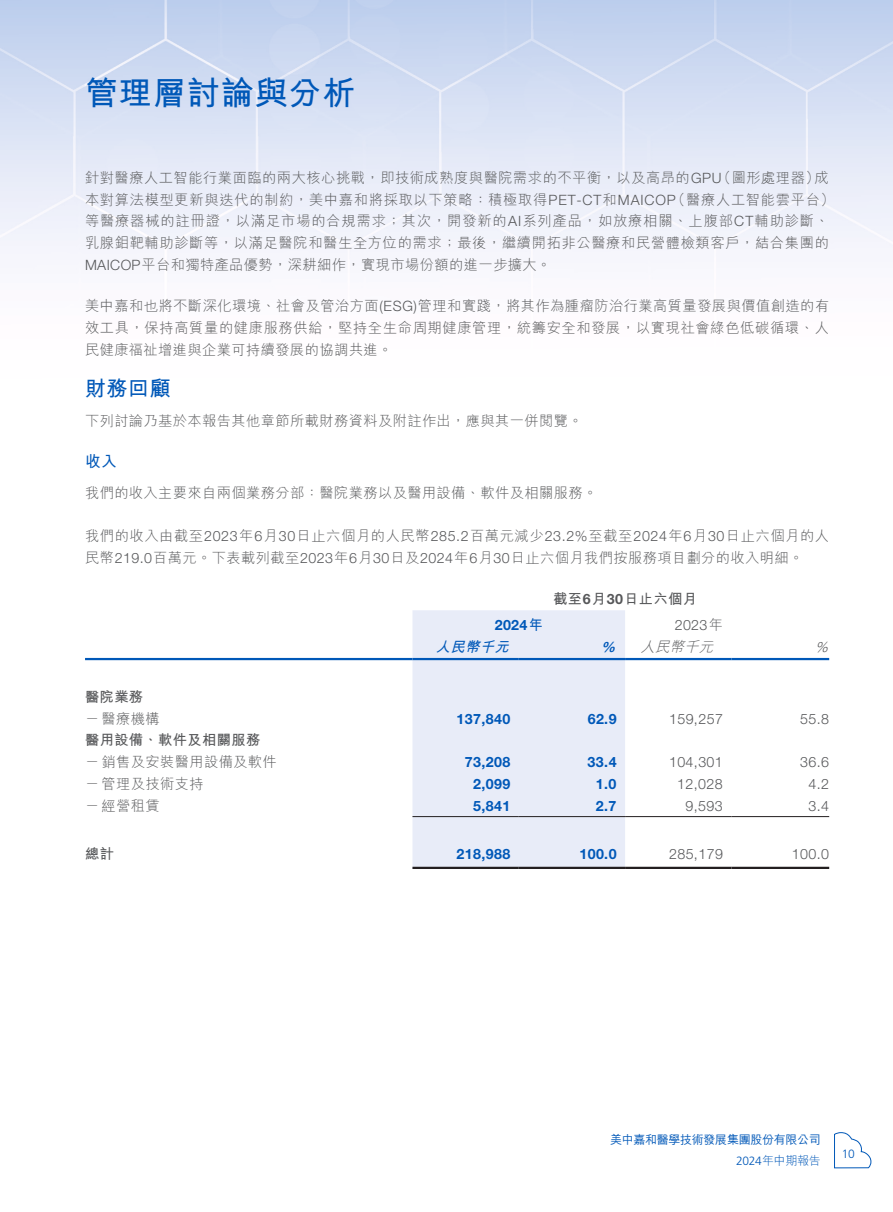
<style>
.page{position:relative;width:893px;height:1212px;background:#fff}
.page>*{position:absolute;margin:0;border:0;box-sizing:border-box;transform-origin:0 0}
.t1{font:700 33px "M Hei HK";letter-spacing:.03em;color:#0058b8}
.t2{font:700 21px "M Hei HK";color:#0058b8}
.t3{font:700 15.75px "M Hei HK";color:#0058b8}
.t4{font:300 14.25px/21.8px "M Hei HK";letter-spacing:.035em;color:#57585a}
.t5{font:300 14.25px "Helvetica Neue LT Std";letter-spacing:.03em;color:#57585a}
.t6{font:700 14.25px "Helvetica Neue LT Std";letter-spacing:.03em;color:#0058b8}
.t7{font:700 14.25px "M Hei HK";letter-spacing:.03em;color:#57585a}
.t8{font:italic 300 14.25px "M Hei HK";color:#57585a}
.t9{font:italic 700 14.25px "M Hei HK";color:#0058b8}
.t10{font:italic 300 14.25px "Helvetica Neue LT Std";color:#57585a}
.t11{font:italic 700 14.25px "Helvetica Neue LT Std";color:#0058b8}
.t12{font:500 12px "M Hei HK";letter-spacing:-.025em;color:#0058b8}
.t13{font:300 12px "M Hei HK";letter-spacing:-.025em;color:#0058b8}
.t14{font:300 12px "Frutiger LT Std";color:#0058b8}
.s1{font-family:"Helvetica Neue LT Std"}
.s2{font-family:"M Hei HK"}
.s3{font-family:"Frutiger LT Std"}
</style>
<div class="page">
<img style="left:0;top:0;width:893px;height:1169px">
<svg style="left:834px;top:1132px;width:38px;height:36px"></svg>
<div style="left:412px;top:610px;width:213px;height:257px;background:#e8ecf8"></div>
<hr style="left:85px;top:658px;width:327px;height:2px;background:#0058b8">
<hr style="left:412px;top:658px;width:107px;height:2px;background:#0058b8">
<hr style="left:519px;top:658px;width:106px;height:2px;background:#0058b8">
<hr style="left:625px;top:658px;width:106px;height:2px;background:#0058b8">
<hr style="left:731px;top:658px;width:98px;height:2px;background:#0058b8">
<hr style="left:412px;top:816px;width:107px;height:1px;background:#231f20">
<hr style="left:519px;top:816px;width:106px;height:1px;background:#231f20">
<hr style="left:625px;top:816px;width:106px;height:1px;background:#231f20">
<hr style="left:731px;top:816px;width:98px;height:1px;background:#231f20">
<hr style="left:412px;top:867px;width:107px;height:2px;background:#231f20">
<hr style="left:519px;top:867px;width:106px;height:2px;background:#231f20">
<hr style="left:625px;top:867px;width:106px;height:2px;background:#231f20">
<hr style="left:731px;top:867px;width:98px;height:2px;background:#231f20">
<h1 class="t1" style="left:85px;top:69px;width:272px">管理層討論與分析</h1>
<p class="t4" style="left:671px;top:166px;width:165px;text-indent:-586px">針對醫療人工智能行業面臨的兩大核心挑戰，即技術成熟度與醫院需求的不平衡，以及高昂的<span class="s1">GPU<br></span>（醫療人工智能雲平台(</p>
<p class="t4" style="left:717px;top:166px;width:104px">（圖形處理器）</p>
<p class="t4" style="left:815px;top:166px;width:16px">成</p>
<p class="t4" style="left:85px;top:188px;width:746px">本對算法模型更新與迭代的制約，美中嘉和將採取以下策略：積極取得<span class="s1">PET-CT</span>和<span class="s1">MAICOP<br></span>等醫療器械的註冊證，以滿足市場的合規需求；其次，開發新的<span class="s1">AI</span>系列產品，如放療相關、上腹部<span class="s1">CT</span>輔助診斷、乳腺鉬靶輔助診斷等，以滿足醫院和醫生全方位的需求；最後，繼續開拓非公醫療和民營體檢類客戶，結合集團的<span class="s1">MAICOP</span>平台和獨特產品優勢，深耕細作，實現市場份額的進一步擴大。</p>
<p class="t4" style="left:85px;top:295px;width:746px;text-align:justify">美中嘉和也將不斷深化環境、社會及管治方面<span class="s1">(ESG)</span>管理和實踐，將其作為腫瘤防治行業高質量發展與價值創造的有效工具，保持高質量的健康服務供給，堅持全生命周期健康管理，統籌安全和發展，以實現社會綠色低碳循環、人民健康福祉增進與企業可持續發展的協調共進。</p>
<h2 class="t2" style="left:85px;top:373px;width:87px">財務回顧</h2>
<p class="t4" style="left:85px;top:410px;width:499px">下列討論乃基於本報告其他章節所載財務資料及附註作出，應與其一併閱覽。</p>
<p class="t3" style="left:85px;top:450px;width:33px">收入</p>
<p class="t4" style="left:85px;top:481px;width:514px">我們的收入主要來自兩個業務分部：醫院業務以及醫用設備、軟件及相關服務。</p>
<p class="t4" style="left:85px;top:525px;width:746px">我們的收入由截至<span class="s1">2023</span>年<span class="s1">6</span>月<span class="s1">30</span>日止六個月的人民幣<span class="s1">285.2</span>百萬元減少<span class="s1">23.2%</span>至截至<span class="s1">2024</span>年<span class="s1">6</span>月<span class="s1">30</span>日止六個月的人民幣<span class="s1">219.0</span>百萬元。下表載列截至<span class="s1">2023</span>年<span class="s1">6</span>月<span class="s1">30</span>日及<span class="s1">2024</span>年<span class="s1">6</span>月<span class="s1">30</span>日止六個月我們按服務項目劃分的收入明細。</p>
<p class="t7" style="left:553px;top:588px;width:146px">截至<span class="s1">6</span>月<span class="s1">30</span>日止六個月</p>
<p class="t5" style="left:675px;top:616px;width:50px">2023<span class="s2">年</span></p>
<p class="t6" style="left:495px;top:616px;width:50px">2024<span class="s2">年</span></p>
<p class="t9" style="left:436px;top:636px;width:79px">人民幣千元</p>
<p class="t11" style="left:601px;top:638px;width:20px">%</p>
<p class="t8" style="left:640px;top:639px;width:78px">人民幣千元</p>
<p class="t10" style="left:815px;top:638px;width:19px">%</p>
<p class="t7" style="left:85px;top:686px;width:60px">醫院業務</p>
<p class="t4" style="left:85px;top:707px;width:76px">－醫療機構</p>
<p class="t7" style="left:85px;top:730px;width:177px">醫用設備、軟件及相關服務</p>
<p class="t6" style="left:456px;top:710px;width:55px">137,840</p>
<p class="t6" style="left:588px;top:710px;width:30px">62.9</p>
<p class="t5" style="left:669px;top:710px;width:55px">159,257</p>
<p class="t5" style="left:800px;top:710px;width:30px">55.8</p>
<p class="t4" style="left:85px;top:751px;width:193px">－銷售及安裝醫用設備及軟件</p>
<p class="t6" style="left:465px;top:753px;width:47px">73,208</p>
<p class="t6" style="left:588px;top:753px;width:30px">33.4</p>
<p class="t5" style="left:669px;top:753px;width:55px">104,301</p>
<p class="t5" style="left:800px;top:753px;width:30px">36.6</p>
<p class="t4" style="left:85px;top:772px;width:120px">－管理及技術支持</p>
<p class="t6" style="left:473px;top:775px;width:39px">2,099</p>
<p class="t6" style="left:596px;top:775px;width:22px">1.0</p>
<p class="t5" style="left:677px;top:775px;width:47px">12,028</p>
<p class="t5" style="left:809px;top:775px;width:22px">4.2</p>
<p class="t4" style="left:85px;top:794px;width:76px">－經營租賃</p>
<p class="t6" style="left:473px;top:797px;width:39px">5,841</p>
<p class="t6" style="left:596px;top:797px;width:22px">2.7</p>
<p class="t5" style="left:686px;top:797px;width:39px">9,593</p>
<p class="t5" style="left:808px;top:797px;width:22px">3.4</p>
<p class="t7" style="left:85px;top:843px;width:30px">總計</p>
<p class="t6" style="left:456px;top:845px;width:55px">218,988</p>
<p class="t6" style="left:579px;top:845px;width:39px">100.0</p>
<p class="t5" style="left:669px;top:845px;width:55px">285,179</p>
<p class="t5" style="left:792px;top:845px;width:39px">100.0</p>
<p class="t12" style="left:610px;top:1131px;width:212px">美中嘉和醫學技術發展集團股份有限公司</p>
<p class="t13" style="left:736px;top:1155px;width:86px"><span class="s3">2024</span>年中期報告</p>
<p class="t14" style="left:842px;top:1147px;width:15px">10</p>
</div>
